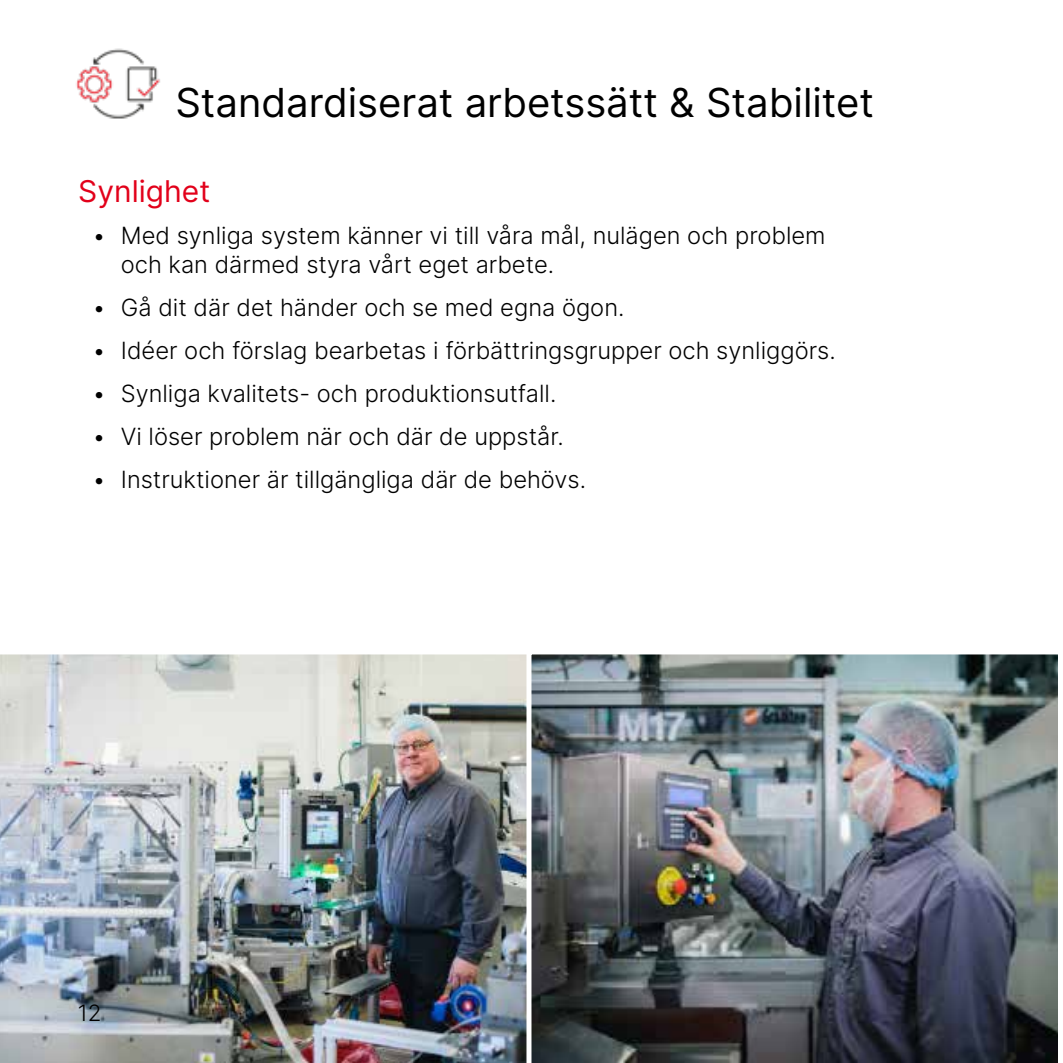
<style>
.page{position:relative;width:1063px;height:1063px;background:#fff}
.page>*{position:absolute;margin:0;border:0;box-sizing:border-box;transform-origin:0 0}
.t1{font:40px "Inter";color:#000}
.t2{font:30px "Inter";color:#e2001a}
.t3{font:300 23.75px/28.8px "Inter";color:#000}
.t4{font:300 22.5px "Inter";color:#000}
</style>
<div class="page">
<img style="left:0;top:654px;width:526px;height:409px">
<img style="left:526px;top:654px;width:532px;height:409px">
<img style="left:76px;top:48px;width:84px;height:71px">
<h1 class="t1" style="left:175px;top:73px;width:700px">Standardiserat arbetssätt &amp; Stabilitet</h1>
<p class="t2" style="left:78px;top:169px;width:134px">Synlighet</p>
<p class="t3" style="left:121px;top:221px;width:706px;text-indent:-28px">• Med synliga system känner vi till våra mål, nulägen och problem och kan därmed styra vårt eget arbete.</p>
<p class="t3" style="left:92px;top:293px;width:533px">• Gå dit där det händer och se med egna ögon.</p>
<p class="t3" style="left:92px;top:336px;width:745px">• Idéer och förslag bearbetas i förbättringsgrupper och synliggörs.</p>
<p class="t3" style="left:92px;top:379px;width:465px">• Synliga kvalitets- och produktionsutfall.</p>
<p class="t3" style="left:92px;top:422px;width:473px">• Vi löser problem när och där de uppstår.</p>
<p class="t3" style="left:92px;top:465px;width:495px">• Instruktioner är tillgängliga där de behövs.</p>
<p class="t4" style="left:78px;top:997px;width:25px">12</p>
</div>
